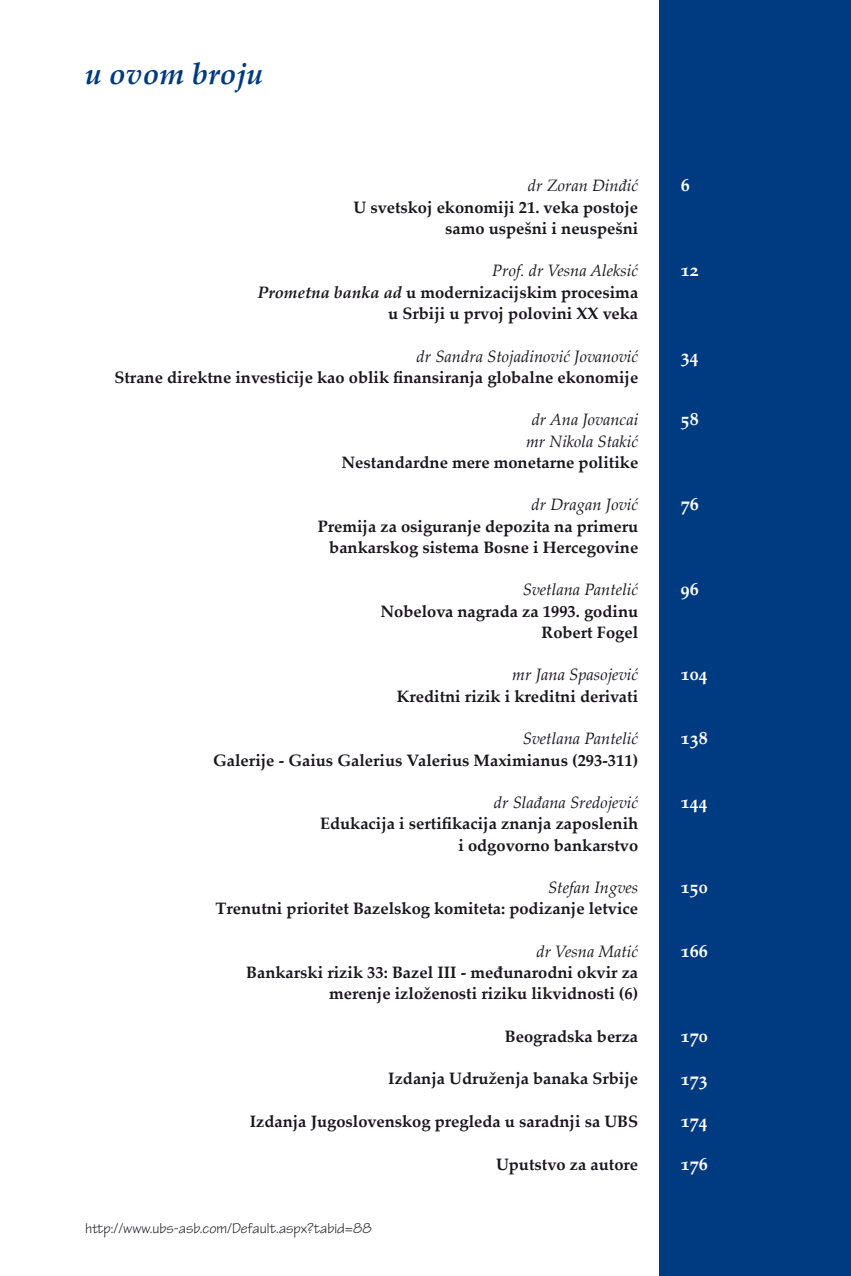
<style>
.page{position:relative;width:851px;height:1276px;background:#fff}
.page>*{position:absolute;margin:0;border:0;box-sizing:border-box;transform-origin:0 0}
.t1{font:italic 700 30px "Palatino Linotype";color:#003a80}
.t2{font:700 18px "Palatino Linotype";color:#fff}
.t3{font:700 16.5px/21.3px "Palatino Linotype";color:#1a171c;text-align:right}
.t4{font:italic 16.5px/21.3px "Palatino Linotype";color:#1a171c;text-align:center}
.t5{font:15px "Tekton Pro";color:#1a171c}
.s1{font-weight:400;font-style:italic}
.s2{font-style:italic}
</style>
<div class="page">
<div style="left:659px;top:0;width:191px;height:1276px;background:#003a80"></div>
<h1 class="t1" style="left:85px;top:53px;width:179px">u ovom broju</h1>
<p class="t4" style="left:527px;top:174px;width:112px">dr Zoran Đinđić</p>
<p class="t3" style="left:353px;top:196px;width:286px">U svetskoj ekonomiji 21. veka postoje samo uspešni i neuspešni</p>
<p class="t3" style="left:257px;top:260px;width:382px"><span class="s1">Prof. dr Vesna Aleksić<br></span><span class="s2">Prometna banka ad</span> u modernizacijskim procesima u Srbiji u prvoj polovini XX veka</p>
<p class="t4" style="left:416px;top:344px;width:223px">dr Sandra Stojadinović Jovanović</p>
<p class="t3" style="left:114px;top:366px;width:525px">Strane direktne investicije kao oblik finansiranja globalne ekonomije</p>
<p class="t4" style="left:526px;top:408px;width:114px">dr Ana Jovancai mr Nikola Stakić</p>
<p class="t3" style="left:341px;top:451px;width:298px">Nestandardne mere monetarne politike</p>
<p class="t4" style="left:531px;top:493px;width:108px">dr Dragan Jović</p>
<p class="t3" style="left:317px;top:515px;width:322px">Premija za osiguranje depozita na primeru bankarskog sistema Bosne i Hercegovine</p>
<p class="t4" style="left:522px;top:578px;width:117px">Svetlana Pantelić</p>
<p class="t3" style="left:380px;top:600px;width:259px">Nobelova nagrada za 1993. godinu<br>Robert Fogel</p>
<p class="t4" style="left:512px;top:663px;width:127px">mr Jana Spasojević</p>
<p class="t3" style="left:396px;top:685px;width:243px">Kreditni rizik i kreditni derivati</p>
<p class="t4" style="left:522px;top:727px;width:117px">Svetlana Pantelić</p>
<p class="t3" style="left:213px;top:748px;width:426px">Galerije - Gaius Galerius Valerius Maximianus (293-311)</p>
<p class="t4" style="left:494px;top:791px;width:146px">dr Slađana Sredojević</p>
<p class="t3" style="left:320px;top:812px;width:319px">Edukacija i sertifikacija znanja zaposlenih i odgovorno bankarstvo</p>
<p class="t4" style="left:548px;top:876px;width:92px">Stefan Ingves</p>
<p class="t3" style="left:215px;top:897px;width:424px">Trenutni prioritet Bazelskog komiteta: podizanje letvice</p>
<p class="t4" style="left:536px;top:940px;width:103px">dr Vesna Matić</p>
<p class="t3" style="left:246px;top:961px;width:393px">Bankarski rizik 33: Bazel III - međunarodni okvir za merenje izloženosti riziku likvidnosti (6)</p>
<p class="t3" style="left:504px;top:1025px;width:135px">Beogradska berza</p>
<p class="t3" style="left:388px;top:1067px;width:251px">Izdanja Udruženja banaka Srbije</p>
<p class="t3" style="left:250px;top:1110px;width:390px">Izdanja Jugoslovenskog pregleda u saradnji sa UBS</p>
<p class="t3" style="left:496px;top:1152px;width:144px">Uputstvo za autore</p>
<p class="t5" style="left:85px;top:1219px;width:288px">http://www.ubs-asb.com/Default.aspx?tabid=88</p>
<p class="t2" style="left:680px;top:172px;width:10px">6</p>
<p class="t2" style="left:680px;top:257px;width:19px">12</p>
<p class="t2" style="left:680px;top:343px;width:19px">34</p>
<p class="t2" style="left:680px;top:406px;width:19px">58</p>
<p class="t2" style="left:680px;top:491px;width:19px">76</p>
<p class="t2" style="left:680px;top:576px;width:19px">96</p>
<p class="t2" style="left:680px;top:661px;width:28px">104</p>
<p class="t2" style="left:680px;top:725px;width:28px">138</p>
<p class="t2" style="left:680px;top:789px;width:28px">144</p>
<p class="t2" style="left:680px;top:874px;width:28px">150</p>
<p class="t2" style="left:680px;top:938px;width:28px">166</p>
<p class="t2" style="left:680px;top:1023px;width:28px">170</p>
<p class="t2" style="left:680px;top:1065px;width:28px">173</p>
<p class="t2" style="left:680px;top:1108px;width:28px">174</p>
<p class="t2" style="left:680px;top:1150px;width:28px">176</p>
</div>
